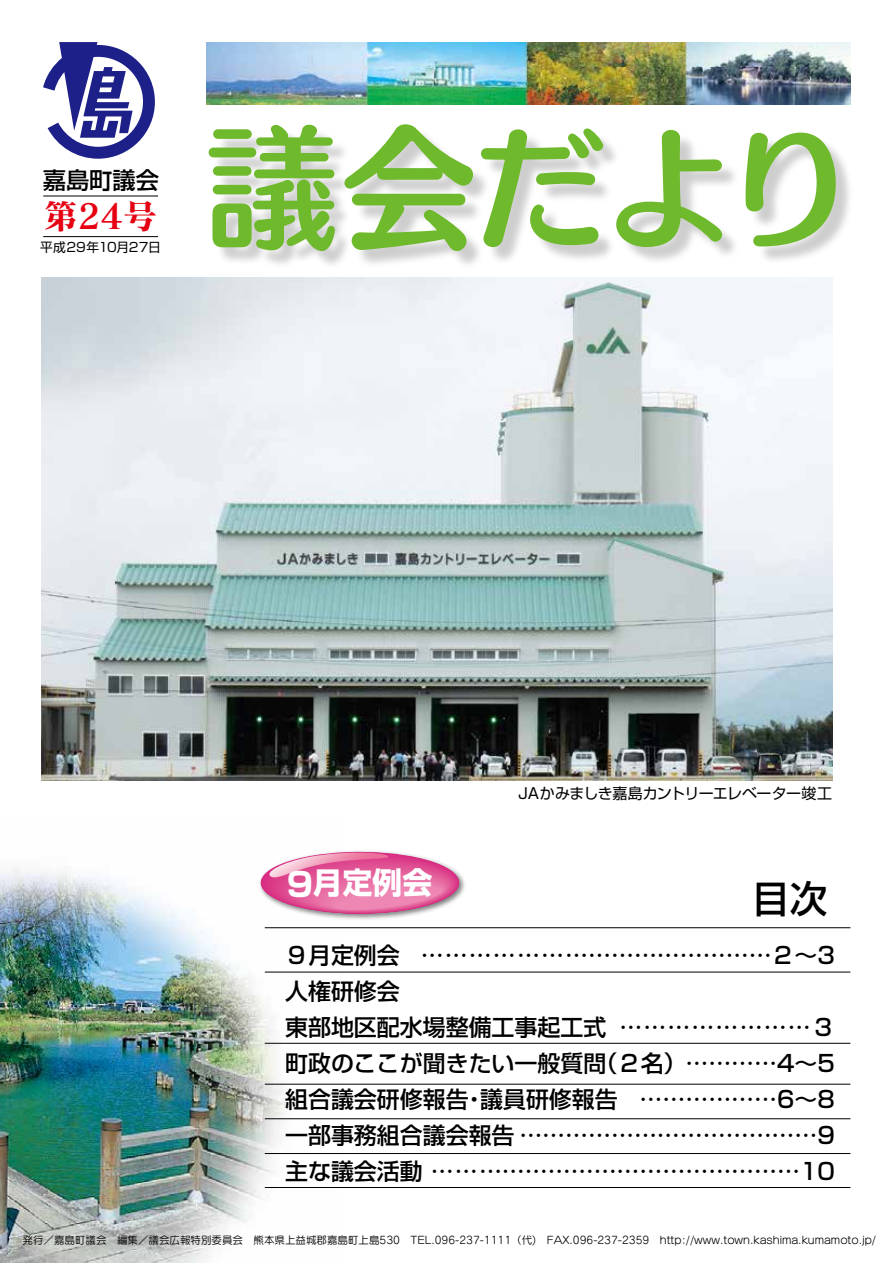
<style>
.page{position:relative;width:893px;height:1263px;background:#fff}
.page>*{position:absolute;margin:0;border:0;box-sizing:border-box;transform-origin:0 0}
.t1{font:133.5px "Humming Std B";letter-spacing:-.025em;color:#6fba2c}
.t2{font:500 37.5px "Shin Go Pro";color:#000}
.t3{font:34.5px "Matisse Pro B";color:#e60012}
.t4{font:700 33px "Shin Go Pro";color:#fff}
.t5{font:700 30px "Shin Go Pro";color:#fff}
.t6{font:500 23.25px "Shin Go Pro";color:#000}
.t7{font:500 22.95px/36.2px "Shin Go Pro";color:#000}
.t8{font:15px "Shin Go Pro";letter-spacing:-.03em;color:#000}
.t9{font:12.75px "Shin Go Pro";letter-spacing:-.005em;color:#000}
.t10{font:10.5px "Seurat Pro M";color:#000}
</style>
<div class="page">
<img style="left:0;top:867px;width:342px;height:396px">
<hr style="left:43px;top:196px;width:115px;height:1px;background:#000">
<hr style="left:43px;top:236px;width:115px;height:1px;background:#000">
<hr style="left:265px;top:927px;width:585px;height:1px;background:#000">
<hr style="left:265px;top:1043px;width:585px;height:1px;background:#000">
<hr style="left:265px;top:1118px;width:585px;height:1px;background:#000">
<svg style="left:43px;top:42px;width:112px;height:117px"></svg>
<img style="left:256px;top:918px;width:130px;height:5px">
<svg style="left:247px;top:851px;width:218px;height:67px"></svg>
<hr style="left:265px;top:972px;width:585px;height:1px;background:#000">
<hr style="left:265px;top:1084px;width:585px;height:1px;background:#000">
<hr style="left:265px;top:1187px;width:585px;height:1px;background:#000">
<hr style="left:265px;top:1153px;width:585px;height:1px;background:#000">
<img style="left:206px;top:42px;width:644px;height:62px">
<img style="left:41px;top:277px;width:791px;height:504px">
<p class="t6" style="left:43px;top:161px;width:118px">嘉島町議会</p>
<h3 class="t3" style="left:43px;top:193px;width:116px">第24号</h3>
<p class="t9" style="left:40px;top:237px;width:122px">平成29年10月27日</p>
<h1 class="t1" style="left:205px;top:88px;width:653px">議会だより</h1>
<h3 class="t5" style="left:312px;top:859px;width:121px">月定例会</h3>
<h3 class="t4" style="left:286px;top:858px;width:28px">9</h3>
<p class="t8" style="left:519px;top:781px;width:315px">JAかみましき嘉島カントリーエレベーター竣工</p>
<h2 class="t2" style="left:752px;top:867px;width:76px">目次</h2>
<p class="t7" style="left:285px;top:934px;width:116px">９月定例会</p>
<p class="t7" style="left:285px;top:970px;width:116px">人権研修会</p>
<p class="t7" style="left:285px;top:1006px;width:323px">東部地区配水場整備工事起工式</p>
<p class="t7" style="left:421px;top:934px;width:416px">.............................................２~3</p>
<p class="t7" style="left:619px;top:1006px;width:217px">........................３</p>
<p class="t7" style="left:480px;top:1042px;width:139px;text-indent:-195px">町政のここが聞きたい一般質問議員研修報告</p>
<p class="t7" style="left:595px;top:1042px;width:242px">（２名(............4~5</p>
<p class="t7" style="left:285px;top:1078px;width:551px">組合議会研修報告<br>一部事務組合議会報告 .......................................9主な議会活動 ................................................10</p>
<p class="t7" style="left:640px;top:1078px;width:197px">..................6~8</p>
<p class="t7" style="left:463px;top:1078px;width:24px">・</p>
<p class="t10" style="left:23px;top:1233px;width:855px">発行／嘉島町議会　編集／議会広報特別委員会　熊本県上益城郡嘉島町上島530　TEL.096-237-1111（代)　FAX.096-237-2359　http://www.town.kashima.kumamoto j p. /</p>
</div>
